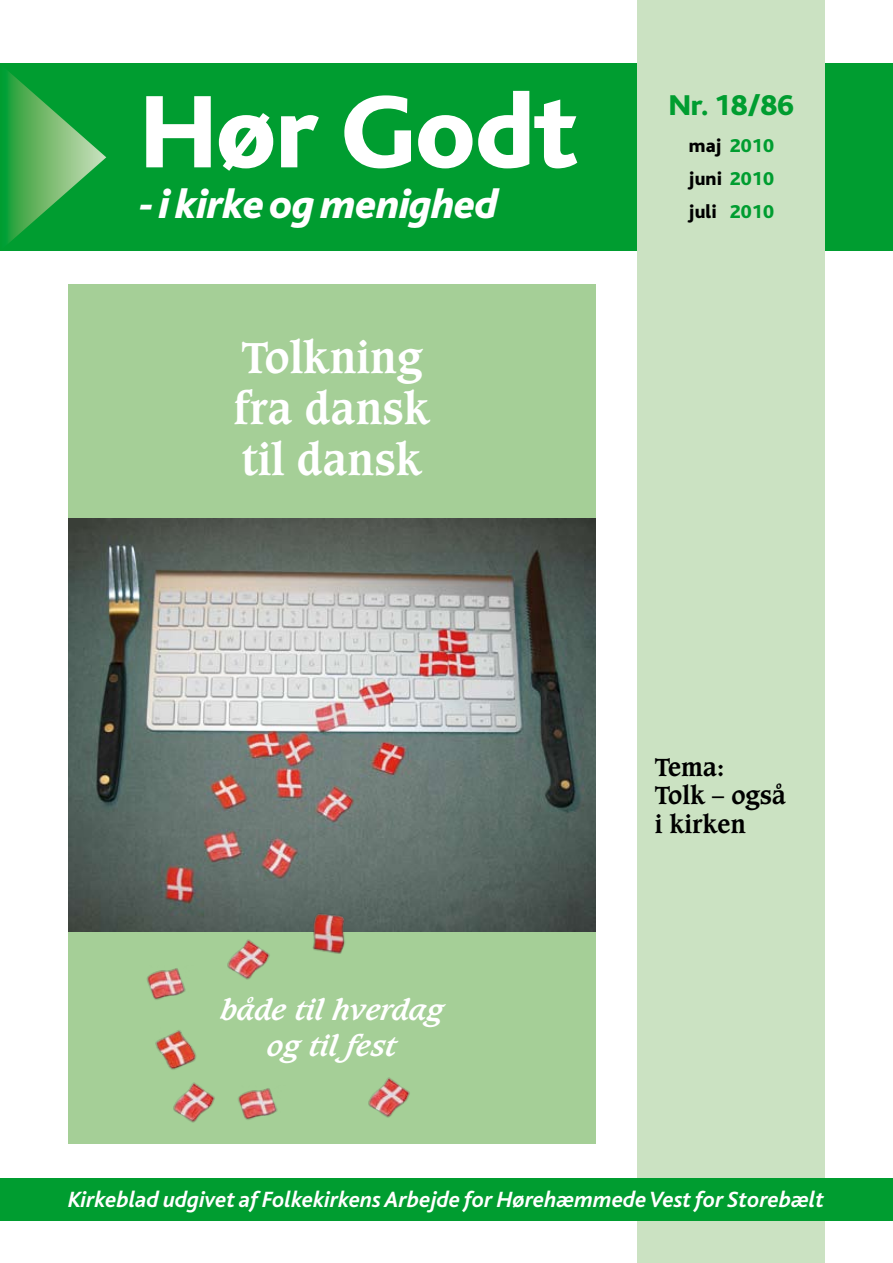
<style>
.page{position:relative;width:893px;height:1263px;background:#fff}
.page>*{position:absolute;margin:0;border:0;box-sizing:border-box;transform-origin:0 0}
.t1{font:800 108px "Bliss";letter-spacing:-.01em;color:#fff}
.t2{font:700 42px/51px "Caxton";color:#fff}
.t3{font:italic 800 42px "Bliss";letter-spacing:-.01em;color:#fff}
.t4{font:800 30px "Bliss";color:#009d30}
.t5{font:italic 700 27px/36px "Caxton";color:#fff;text-align:center}
.t6{font:700 24px/28.8px "Caxton";color:#000}
.t7{font:italic 700 23.1px "Bliss";color:#fff}
.t8{font:800 19.5px/32.7px "Bliss";letter-spacing:.01em;color:#009d30;text-align:justify}
.s1{color:#000}
</style>
<div class="page">
<div style="left:0;top:64px;width:893px;height:187px;background:#009d30"></div>
<svg style="left:8px;top:71px;width:98px;height:172px"></svg>
<div style="left:638px;top:0;width:187px;height:1263px;background:#cbe2c2"></div>
<div style="left:0;top:1178px;width:893px;height:42px;background:#009d30"></div>
<div style="left:68px;top:285px;width:527px;height:859px;background:#a5cf97"></div>
<img style="left:68px;top:519px;width:527px;height:412px">
<img style="left:147px;top:968px;width:39px;height:32px">
<img style="left:238px;top:1088px;width:40px;height:32px">
<img style="left:227px;top:939px;width:43px;height:41px">
<img style="left:368px;top:1077px;width:42px;height:41px">
<img style="left:173px;top:1082px;width:42px;height:41px">
<img style="left:300px;top:906px;width:54px;height:48px">
<img style="left:155px;top:1030px;width:41px;height:40px">
<h1 class="t1" style="left:140px;top:76px;width:439px">Hør Godt</h1>
<h2 class="t3" style="left:140px;top:182px;width:360px">- i kirke og menighed</h2>
<h2 class="t2" style="left:233px;top:333px;width:198px">Tolkning fra dansk til dansk</h2>
<p class="t4" style="left:669px;top:90px;width:127px">Nr. 18/86</p>
<p class="t8" style="left:689px;top:130px;width:87px"><span class="s1">maj</span> 2010 <span class="s1">juni</span> 2010 <span class="s1">juli</span> 2010</p>
<p class="t5" style="left:220px;top:993px;width:224px">både til hverdag og til fest</p>
<p class="t6" style="left:655px;top:753px;width:133px">Tema:<br>Tolk – også i kirken</p>
<p class="t7" style="left:68px;top:1187px;width:758px">Kirkeblad udgivet af Folkekirkens Arbejde for Hørehæmmede Vest for Storebælt</p>
</div>
